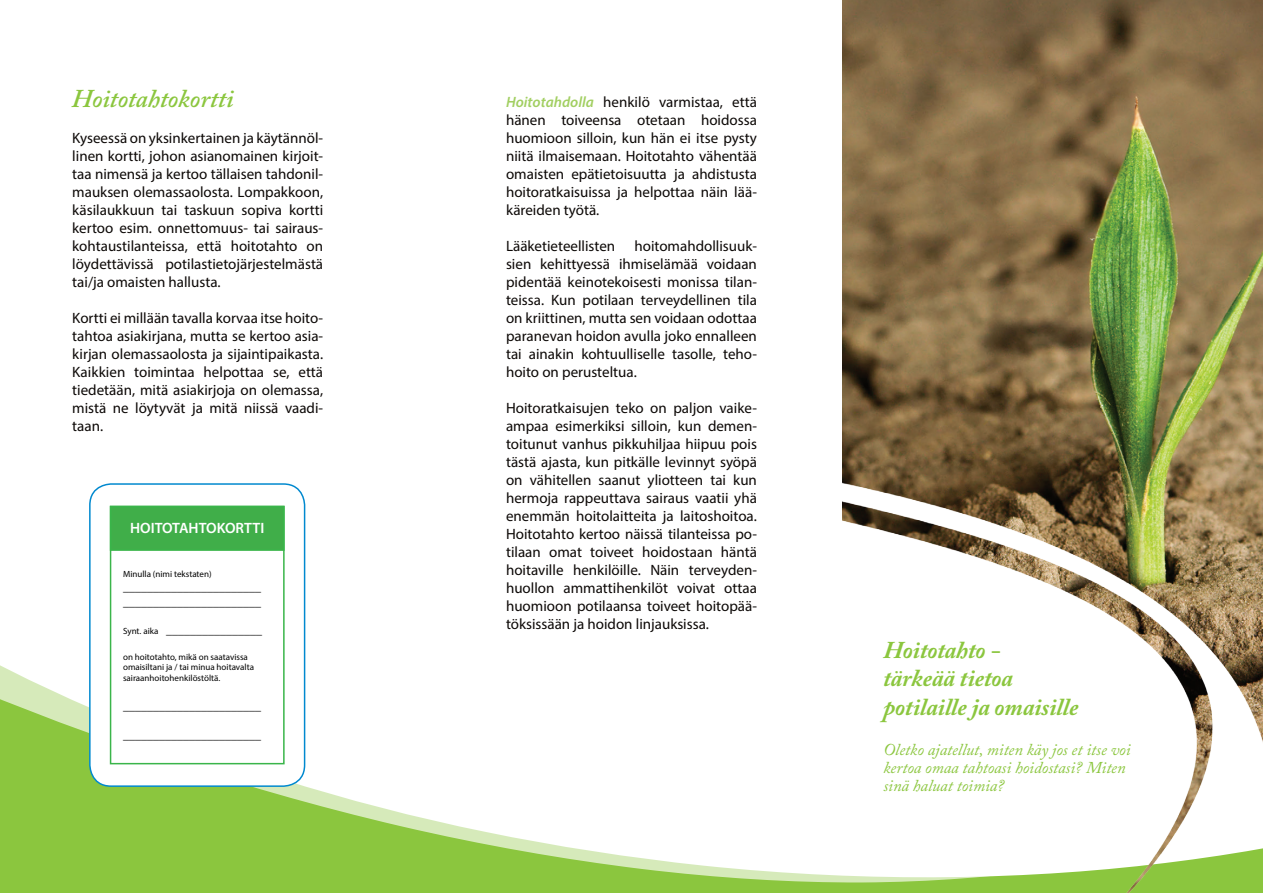
<style>
.page{position:relative;width:1263px;height:893px;background:#fff}
.page>*{position:absolute;margin:0;border:0;box-sizing:border-box;transform-origin:0 0}
.otsikko_pitkä{font:italic 600 25.5px "Adobe Caslon Pro";color:#8bc63e}
.t1{font:italic 700 24px "Adobe Caslon Pro";color:#8bc63e}
.t2{font:italic 16.5px/18px "Adobe Caslon Pro";color:#8bc63e}
.leipis{font:15px/18px "Myriad Pro";color:#0c0806;text-align:justify}
.t3{font:600 15px "Myriad Pro";color:#fff}
.t4{font:12px "Myriad Pro";color:#000}
.t5{font:9px "Myriad Pro";color:#000}
.s1{font-size:9px}
.s2{font-weight:600;font-style:italic;color:#a2cf62}
</style>
<div class="page">
<svg style="left:0;top:483px;width:842px;height:400px"></svg>
<div style="left:90px;top:484px;width:215px;height:302px;background:#fff;border-radius:21px"></div>
<div style="left:89px;top:483px;width:216px;height:304px;border:2px solid #0089cf;border-radius:21px"></div>
<div style="left:110px;top:506px;width:175px;height:45px;background:#40ae49;border:2px solid #3ab54a"></div>
<div style="left:110px;top:506px;width:175px;height:258px;border:2px solid #3ab54a"></div>
<img style="left:842px;top:0;width:421px;height:893px">
<p class="otsikko_pitkä" style="left:72px;top:84px;width:163px">Hoitotahtokortti</p>
<p class="leipis" style="left:72px;top:129px;width:252px">Kyseessä on yksinkertainen ja käytännöl&shy;linen kortti, johon asianomainen kirjoit&shy;taa nimensä ja kertoo tällaisen tahdonil&shy;mauksen olemassaolosta. Lompakkoon, käsilaukkuun tai taskuun sopiva kortti kertoo esim. onnettomuus- tai sairaus&shy;kohtaustilanteissa, että hoitotahto on löydettävissä potilastietojärjestelmästä tai/ja omaisten hallusta.</p>
<p class="leipis" style="left:72px;top:309px;width:252px">Kortti ei millään tavalla korvaa itse hoito&shy;tahtoa asiakirjana, mutta se kertoo asia&shy;kirjan olemassaolosta ja sijaintipaikasta.<br>Kaikkien toimintaa helpottaa se, että tiedetään, mitä asiakirjoja on olemassa, mistä ne löytyvät ja mitä niissä vaadi&shy;taan.</p>
<p class="t3" style="left:130px;top:518px;width:136px">HOITOTAHTOKORTTI</p>
<p class="t5" style="left:123px;top:568px;width:90px">Minulla (nimi tekstaten)</p>
<p class="t4" style="left:123px;top:580px;width:139px">_______________________</p>
<p class="t4" style="left:123px;top:594px;width:139px">_______________________</p>
<p class="t4" style="left:123px;top:623px;width:141px"><span class="s1">Synt. aika</span> ________________</p>
<p class="t5" style="left:123px;top:651px;width:126px">on hoitotahto, mikä on saatavissa</p>
<p class="t5" style="left:123px;top:662px;width:132px">omaisiltani ja / tai minua hoitavalta</p>
<p class="t5" style="left:123px;top:673px;width:99px">sairaanhoitohenkilöstöltä.</p>
<p class="t4" style="left:123px;top:698px;width:139px">_______________________</p>
<p class="t4" style="left:123px;top:727px;width:139px">_______________________</p>
<p class="leipis" style="left:506px;top:93px;width:252px"><span class="s2">Hoitotahdolla</span> henkilö varmistaa, että hänen toiveensa otetaan hoidossa huomioon silloin, kun hän ei itse pysty niitä ilmaisemaan. Hoitotahto vähentää omaisten epätietoisuutta ja ahdistusta hoitoratkaisuissa ja helpottaa näin lää&shy;käreiden työtä.</p>
<p class="leipis" style="left:506px;top:237px;width:111px">Lääketieteellisten</p>
<p class="leipis" style="left:506px;top:237px;width:252px;text-indent:128px">hoitomahdollisuuk&shy;sien kehittyessä ihmiselämää voidaan pidentää keinotekoisesti monissa tilan&shy;teissa. Kun potilaan terveydellinen tila on kriittinen, mutta sen voidaan odottaa paranevan hoidon avulla joko ennalleen tai ainakin kohtuulliselle tasolle, teho&shy;hoito on perusteltua.</p>
<p class="leipis" style="left:506px;top:399px;width:252px">Hoitoratkaisujen teko on paljon vaike&shy;ampaa esimerkiksi silloin, kun demen&shy;toitunut vanhus pikkuhiljaa hiipuu pois tästä ajasta, kun pitkälle levinnyt syöpä on vähitellen saanut yliotteen tai kun hermoja rappeuttava sairaus vaatii yhä enemmän hoitolaitteita ja laitoshoitoa.<br>Hoitotahto kertoo näissä tilanteissa po&shy;tilaan omat toiveet hoidostaan häntä hoitaville henkilöille. Näin terveyden&shy;huollon ammattihenkilöt voivat ottaa huomioon potilaansa toiveet hoitopää&shy;töksissään ja hoidon linjauksissa.</p>
<p class="t1" style="left:883px;top:635px;width:118px">Hoitotahto -</p>
<p class="t1" style="left:883px;top:664px;width:131px">tärkeää tietoa</p>
<p class="t1" style="left:883px;top:693px;width:196px">potilaille ja omaisille</p>
<p class="t2" style="left:883px;top:740px;width:248px">Oletko ajatellut, miten käy jos et itse voi kertoa omaa tahtoasi hoidostasi? Miten sinä haluat toimia?</p>
</div>
